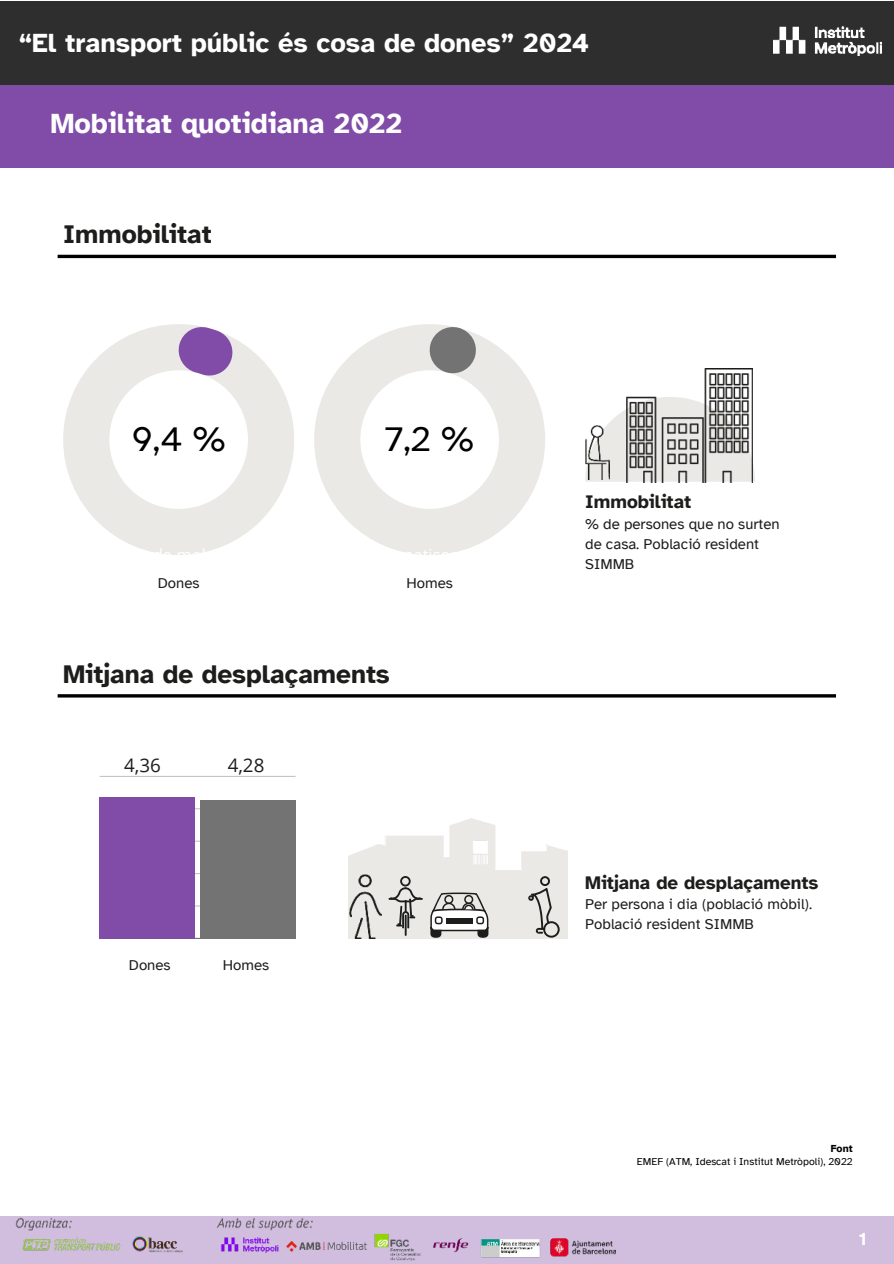
<style>
.page{position:relative;width:894px;height:1264px;background:#fff}
.page>*{position:absolute;margin:0;border:0;box-sizing:border-box;transform-origin:0 0}
.t1{font:36px "Atkinson Hyperlegible";color:#000}
.t2{font:700 28.5px "Atkinson Hyperlegible";color:#fff}
.t3{font:700 27px "Atkinson Hyperlegible";color:#fff}
.t4{font:700 26.25px "Atkinson Hyperlegible";color:#1d1e1c}
.t5{font:700 18.75px "Atkinson Hyperlegible";color:#1d1e1c}
.t6{font:18.75px "Open Sans";color:#1d1e1c}
.t7{font:700 18px "Atkinson Hyperlegible";color:#fff}
.t8{font:15px/20.2px "Atkinson Hyperlegible";color:#1d1e1c}
.t9{font:10.5px "Atkinson Hyperlegible";color:#000}
.t10{font:700 10.5px "Atkinson Hyperlegible";color:#000}
</style>
<div class="page">
<div style="left:0;top:85px;width:893px;height:83px;background:#804ca8"></div>
<div style="left:0;top:1px;width:893px;height:84px;background:#2f2e2e"></div>
<svg style="left:63px;top:324px;width:231px;height:231px"></svg>
<svg style="left:176px;top:324px;width:57px;height:53px;background:#a581bf"></svg>
<svg style="left:314px;top:324px;width:231px;height:231px"></svg>
<svg style="left:427px;top:324px;width:51px;height:52px;background:#a1a0a0"></svg>
<hr style="left:58px;top:255px;width:777px;height:3px;background:#000">
<hr style="left:58px;top:694px;width:777px;height:3px;background:#000">
<img style="left:349px;top:818px;width:218px;height:120px">
<hr style="left:100px;top:937px;width:195px;height:1px;background:#000">
<hr style="left:100px;top:905px;width:195px;height:1px;background:#000">
<hr style="left:100px;top:873px;width:195px;height:1px;background:#000">
<hr style="left:100px;top:840px;width:195px;height:1px;background:#000">
<hr style="left:100px;top:808px;width:195px;height:1px;background:#000">
<hr style="left:100px;top:775px;width:195px;height:2px;background:#000">
<div style="left:100px;top:797px;width:95px;height:141px;background:#804ca8"></div>
<div style="left:200px;top:799px;width:95px;height:139px;background:#737373"></div>
<img style="left:349px;top:874px;width:32px;height:64px">
<svg style="left:430px;top:892px;width:58px;height:45px"></svg>
<svg style="left:388px;top:876px;width:35px;height:59px;background:#c4c2bf"></svg>
<svg style="left:585px;top:397px;width:169px;height:84px"></svg>
<img style="left:585px;top:425px;width:24px;height:54px">
<img style="left:625px;top:368px;width:126px;height:114px">
<svg style="left:528px;top:876px;width:31px;height:61px;background:#c5c3c0"></svg>
<div style="left:0;top:1216px;width:893px;height:47px;background:#d1bedf"></div>
<img style="left:773px;top:27px;width:108px;height:29px">
<img style="left:16px;top:1217px;width:599px;height:44px">
<h3 class="t3" style="left:19px;top:27px;width:571px">“El transport públic és cosa de dones” 2024</h3>
<h2 class="t2" style="left:50px;top:106px;width:353px">Mobilitat quotidiana 2022</h2>
<h3 class="t4" style="left:63px;top:219px;width:150px">Immobilitat</h3>
<h1 class="t1" style="left:131px;top:419px;width:96px">9,4 %</h1>
<h1 class="t1" style="left:385px;top:419px;width:90px">7,2 %</h1>
<p class="t8" style="left:158px;top:573px;width:43px">Dones</p>
<p class="t8" style="left:406px;top:573px;width:48px">Homes</p>
<h3 class="t4" style="left:63px;top:658px;width:328px">Mitjana de desplaçaments</h3>
<p class="t6" style="left:124px;top:752px;width:38px">4,36</p>
<p class="t6" style="left:227px;top:752px;width:38px">4,28</p>
<p class="t8" style="left:129px;top:955px;width:43px">Dones</p>
<p class="t8" style="left:223px;top:955px;width:48px">Homes</p>
<p class="t5" style="left:585px;top:491px;width:107px">Immobilitat</p>
<p class="t8" style="left:585px;top:514px;width:196px">% de persones que no surten de casa. Població resident<br>SIMMB</p>
<p class="t5" style="left:585px;top:871px;width:235px">Mitjana de desplaçaments</p>
<p class="t8" style="left:585px;top:894px;width:228px">Per persona i dia (població mòbil).<br>Població resident SIMMB</p>
<p class="t10" style="left:830px;top:1142px;width:23px">Font</p>
<p class="t9" style="left:636px;top:1155px;width:217px">EMEF (ATM, Idescat i Institut Metròpoli), 2022</p>
<p class="t7" style="left:858px;top:1228px;width:10px">1</p>
</div>
